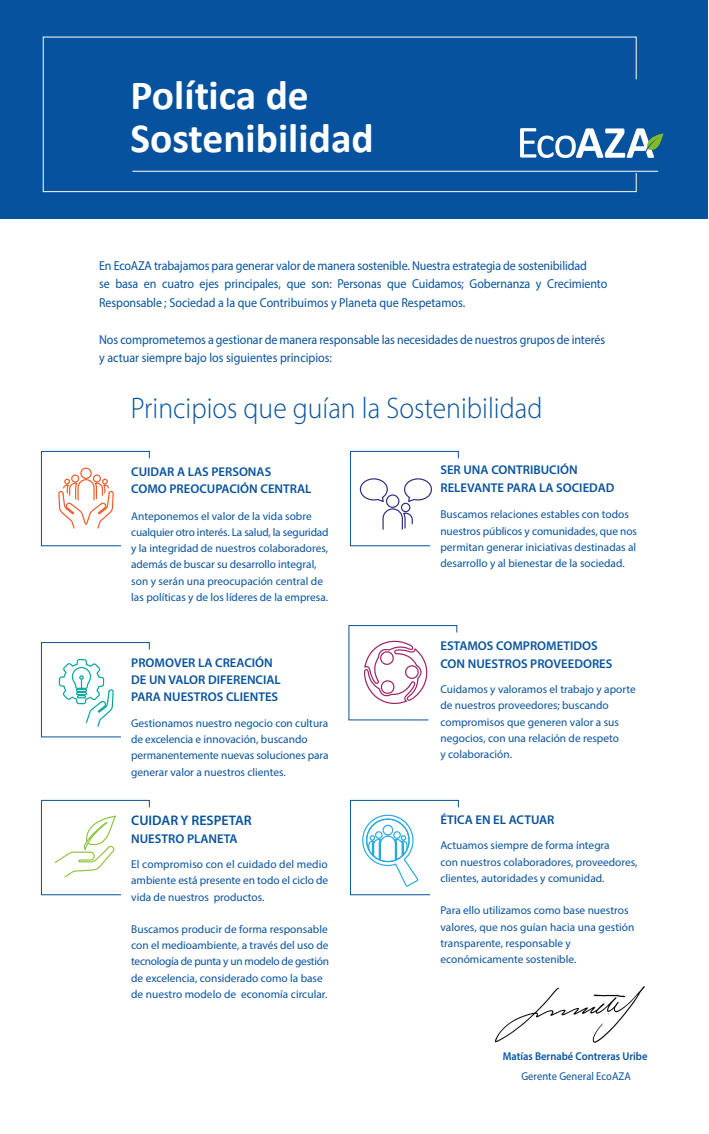
<style>
.page{position:relative;width:709px;height:1134px;background:#fff}
.page>*{position:absolute;margin:0;border:0;box-sizing:border-box;transform-origin:0 0}
.t1{font:700 41.6px/42.7px "Calibri";color:#fff}
.t2{font:300 29.8px "Myriad Pro";color:#07529e;scale:.93 1}
.t3{font:600 13.9px "Myriad Pro";color:#07529e}
.t4{font:13px/18.5px "Myriad Pro";letter-spacing:-.005em;color:#07529e;scale:.93 1}
.t5{font:600 12.7px/17.4px "Myriad Pro";color:#07529e}
.t6{font:11.3px/16.2px "Myriad Pro";color:#07529e}
.t7{font:600 11.3px "Myriad Pro";color:#07529e;scale:.93 1}
.t8{font:11.3px "Myriad Pro";color:#07529e;scale:.93 1}
</style>
<div class="page">
<div style="left:0;top:0;width:708px;height:218px;background:#07529e"></div>
<svg style="left:43px;top:37px;width:593px;height:155px"></svg>
<hr style="left:132px;top:171px;width:526px;height:1px;background:#fff">
<svg style="left:350px;top:800px;width:109px;height:95px"></svg>
<svg style="left:41px;top:800px;width:109px;height:95px"></svg>
<svg style="left:41px;top:451px;width:109px;height:95px"></svg>
<svg style="left:350px;top:451px;width:109px;height:95px"></svg>
<svg style="left:41px;top:642px;width:109px;height:95px"></svg>
<svg style="left:348px;top:625px;width:109px;height:95px"></svg>
<svg style="left:520px;top:128px;width:143px;height:30px"></svg>
<img style="left:495px;top:986px;width:150px;height:57px">
<h1 class="t1" style="left:130px;top:72px;width:245px">Política de<br>Sostenibilidad</h1>
<p class="t4" style="left:99px;top:256px;width:548px">En EcoAZA trabajamos para generar valor de manera sostenible. Nuestra estrategia de sostenibilidad<br>se basa en cuatro ejes principales, que son: Personas que Cuidamos; Gobernanza y Crecimiento<br>Responsable ; Sociedad a la que Contribuimos y Planeta que Respetamos.</p>
<p class="t4" style="left:99px;top:330px;width:545px">Nos comprometemos a gestionar de manera responsable las necesidades de nuestros grupos de interés y actuar siempre bajo los siguientes principios:</p>
<h2 class="t2" style="left:131px;top:391px;width:444px">Principios que guían la Sostenibilidad</h2>
<p class="t5" style="left:131px;top:462px;width:182px">CUIDAR A LAS PERSONAS<br>COMO PREOCUPACIÓN CENTRAL</p>
<p class="t6" style="left:131px;top:508px;width:199px">Anteponemos el valor de la vida sobre cualquier otro interés. La salud, la seguridad y la integridad de nuestros colaboradores, además de buscar su desarrollo integral, son y serán una preocupación central de las políticas y de los líderes de la empresa.</p>
<p class="t5" style="left:131px;top:653px;width:151px">PROMOVER LA CREACIÓN<br>DE UN VALOR DIFERENCIAL<br>PARA NUESTROS CLIENTES</p>
<p class="t6" style="left:131px;top:715px;width:199px">Gestionamos nuestro negocio con cultura de excelencia e innovación, buscando permanentemente nuevas soluciones para generar valor a nuestros clientes.</p>
<p class="t3" style="left:131px;top:812px;width:122px">CUIDAR Y RESPETAR</p>
<p class="t5" style="left:131px;top:829px;width:108px">NUESTRO PLANETA</p>
<p class="t6" style="left:131px;top:856px;width:198px;text-align:justify">El compromiso con el cuidado del medio ambiente está presente en todo el ciclo de vida de nuestros productos.</p>
<p class="t6" style="left:131px;top:921px;width:199px">Buscamos producir de forma responsable con el medioambiente, a través del uso de tecnología de punta y un modelo de gestión de excelencia, considerado como la base de nuestro modelo de economía circular.</p>
<p class="t5" style="left:440px;top:461px;width:176px">SER UNA CONTRIBUCIÓN<br>RELEVANTE PARA LA SOCIEDAD</p>
<p class="t6" style="left:440px;top:506px;width:198px">Buscamos relaciones estables con todos nuestros públicos y comunidades, que nos permitan generar iniciativas destinadas al desarrollo y al bienestar de la sociedad.</p>
<p class="t5" style="left:440px;top:637px;width:173px">ESTAMOS COMPROMETIDOS<br>CON NUESTROS PROVEEDORES</p>
<p class="t6" style="left:440px;top:681px;width:197px">Cuidamos y valoramos el trabajo y aporte de nuestros proveedores; buscando compromisos que generen valor a sus negocios, con una relación de respeto<br>y colaboración.</p>
<p class="t5" style="left:440px;top:811px;width:116px">ÉTICA EN EL ACTUAR</p>
<p class="t6" style="left:440px;top:837px;width:198px">Actuamos siempre de forma íntegra<br>con nuestros colaboradores, proveedores, clientes, autoridades y comunidad.</p>
<p class="t6" style="left:440px;top:902px;width:195px">Para ello utilizamos como base nuestros valores, que nos guían hacia una gestión transparente, responsable y económicamente sostenible.</p>
<p class="t7" style="left:502px;top:1049px;width:157px">Matías Bernabé Contreras Uribe</p>
<p class="t8" style="left:521px;top:1069px;width:119px">Gerente General EcoAZA</p>
</div>
